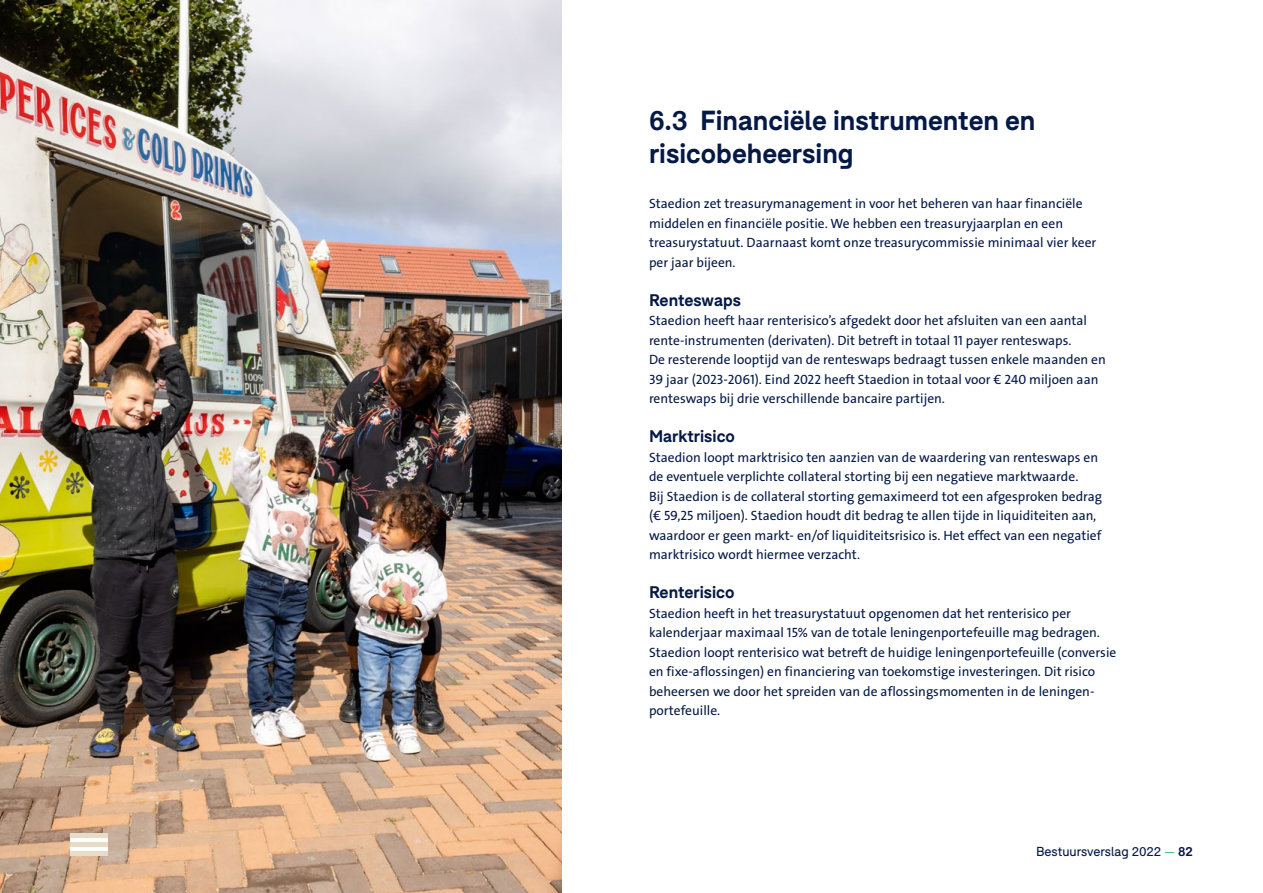
<style>
.page{position:relative;width:1263px;height:893px;background:#fff}
.page>*{position:absolute;margin:0;border:0;box-sizing:border-box;transform-origin:0 0}
.Paragraafkop{font:700 27px/33px "F37 Bolton";color:#051946}
.Tussenkop{font:700 16.5px "F37 Bolton";color:#051946}
.Broodtekst{font:13.5px/19.5px "The Sans LP5 Plain";color:#051946}
.t1{font:12.75px "F37 Bolton";color:#051946}
.s1{color:#46b97d}
.s2{font-weight:700}
</style>
<div class="page">
<img style="left:0;top:0;width:561px;height:893px">
<hr style="left:70px;top:838px;width:37px;height:4px;background:#fff">
<hr style="left:70px;top:847px;width:37px;height:4px;background:#fff">
<div style="left:70px;top:833px;width:37px;height:5px;background:#e6dcc8"></div>
<div style="left:70px;top:842px;width:37px;height:5px;background:#e6dcc8"></div>
<div style="left:70px;top:851px;width:37px;height:5px;background:#e6dcc8"></div>
<p class="Paragraafkop" style="left:649px;top:104px;width:388px">6.3 Financiële instrumenten en risicobeheersing</p>
<p class="Broodtekst" style="left:649px;top:194px;width:449px">Staedion zet treasurymanagement in voor het beheren van haar financiële middelen en financiële positie. We hebben een treasuryjaarplan en een treasurystatuut. Daarnaast komt onze treasurycommissie minimaal vier keer per jaar bijeen.</p>
<p class="Tussenkop" style="left:649px;top:290px;width:93px">Renteswaps</p>
<p class="Broodtekst" style="left:649px;top:311px;width:458px">Staedion heeft haar renterisico’s afgedekt door het afsluiten van een aantal rente-instrumenten (derivaten). Dit betreft in totaal 11 payer renteswaps.<br>De resterende looptijd van de renteswaps bedraagt tussen enkele maanden en 39 jaar (2023-2061). Eind 2022 heeft Staedion in totaal voor € 240 miljoen aan renteswaps bij drie verschillende bancaire partijen.</p>
<p class="Tussenkop" style="left:649px;top:426px;width:87px">Marktrisico</p>
<p class="Broodtekst" style="left:649px;top:447px;width:455px">Staedion loopt marktrisico ten aanzien van de waardering van renteswaps en de eventuele verplichte collateral storting bij een negatieve marktwaarde.<br>Bij Staedion is de collateral storting gemaximeerd tot een afgesproken bedrag (€ 59,25 miljoen). Staedion houdt dit bedrag te allen tijde in liquiditeiten aan, waardoor er geen markt- en/of liquiditeitsrisico is. Het effect van een negatief marktrisico wordt hiermee verzacht.</p>
<p class="Tussenkop" style="left:649px;top:582px;width:87px">Renterisico</p>
<p class="Broodtekst" style="left:649px;top:603px;width:469px">Staedion heeft in het treasurystatuut opgenomen dat het renterisico per kalenderjaar maximaal 15% van de totale leningenportefeuille mag bedragen.<br>Staedion loopt renterisico wat betreft de huidige leningenportefeuille (conversie en fixe-aflossingen) en financiering van toekomstige investeringen. Dit risico beheersen we door het spreiden van de aflossingsmomenten in de leningen&shy;portefeuille.</p>
<p class="t1" style="left:1036px;top:843px;width:158px">Bestuursverslag 2022 <span class="s1">—</span> <span class="s2">82</span></p>
</div>
